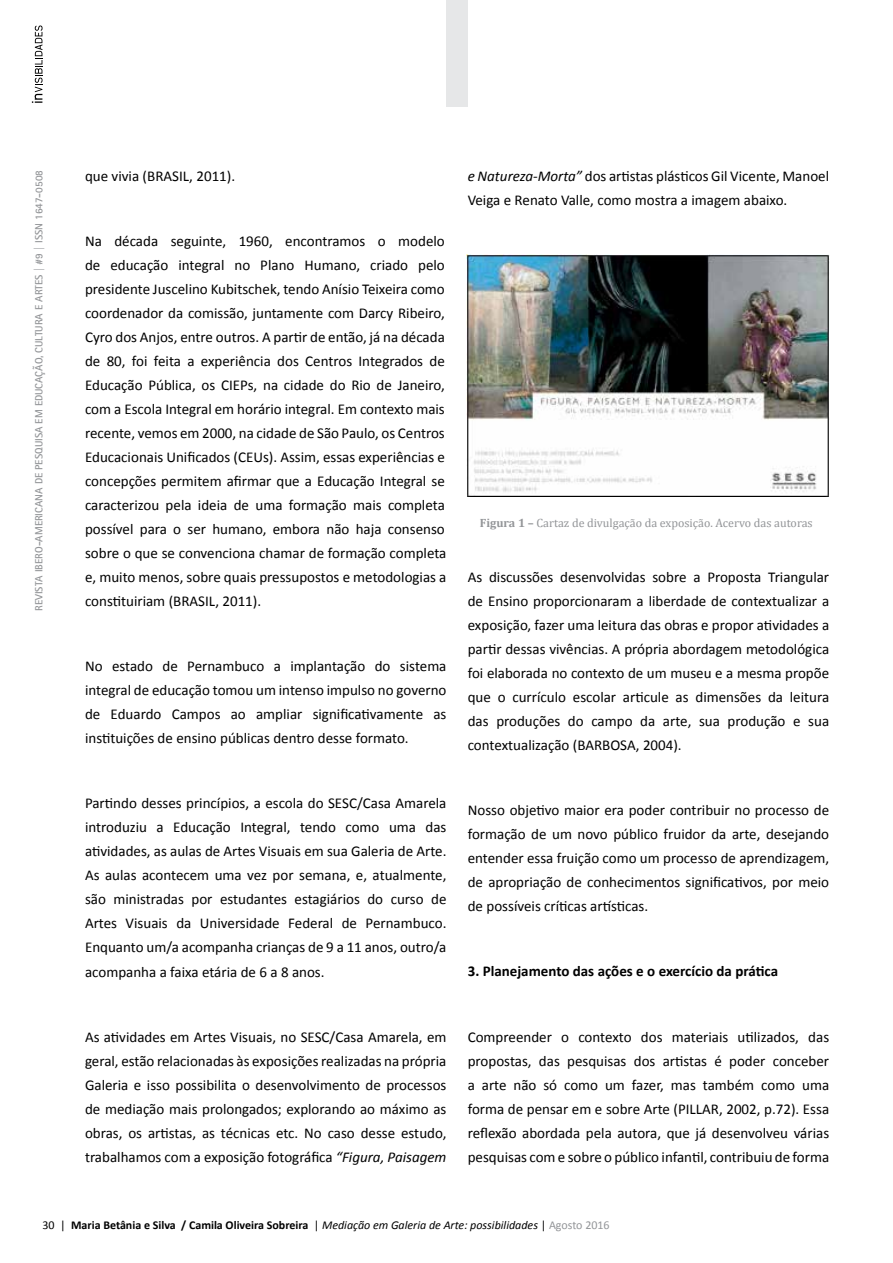
<style>
.page{position:relative;width:893px;height:1263px;background:#fff}
.page>*{position:absolute;margin:0;border:0;box-sizing:border-box;transform-origin:0 0}
.t1{font:15px/24px "Calibri";color:#000;text-align:justify}
.t2{font:700 15px "Calibri";color:#000}
.t3{font:700 12px "Calibri";color:#000}
.t4{font:12px "Cambria";color:#939598}
.t5{font:700 10.5px "Agfa Rotis Sans Serif";color:#939598}
.s1{font-style:italic}
.s2{font-weight:700}
.s3{font-weight:400}
.s4{font-weight:400;font-style:italic}
.s5{font-weight:400;color:#939598}
</style>
<div class="page">
<svg style="left:32px;top:26px;width:11px;height:77px"></svg>
<div style="left:446px;top:0;width:22px;height:106px;background:#e6e7e8"></div>
<img style="left:466px;top:254px;width:363px;height:243px">
<p class="t5" style="left:32px;top:611px;width:442px;rotate:-90deg">REVISTA IBERO-AMERICANA DE PESQUISA EM EDUCAÇÃO, CULTURA E ARTES | #9 | ISSN 1647-0508</p>
<p class="t1" style="left:85px;top:164px;width:152px">que vivia (BRASIL, 2011).</p>
<p class="t1" style="left:85px;top:229px;width:363px">Na década seguinte, 1960, encontramos o modelo de educação integral no Plano Humano, criado pelo presidente Juscelino Kubitschek, tendo Anísio Teixeira como coordenador da comissão, juntamente com Darcy Ribeiro, Cyro dos Anjos, entre outros. A partir de então, já na década de 80, foi feita a experiência dos Centros Integrados de Educação Pública, os CIEPs, na cidade do Rio de Janeiro, com a Escola Integral em horário integral. Em contexto mais recente, vemos em 2000, na cidade de São Paulo, os Centros Educacionais Unificados (CEUs). Assim, essas experiências e concepções permitem afirmar que a Educação Integral se caracterizou pela ideia de uma formação mais completa possível para o ser humano, embora não haja consenso sobre o que se convenciona chamar de formação completa e, muito menos, sobre quais pressupostos e metodologias a constituiriam (BRASIL, 2011).</p>
<p class="t1" style="left:85px;top:654px;width:363px">No estado de Pernambuco a implantação do sistema integral de educação tomou um intenso impulso no governo de Eduardo Campos ao ampliar significativamente as instituições de ensino públicas dentro desse formato.</p>
<p class="t1" style="left:85px;top:791px;width:363px">Partindo desses princípios, a escola do SESC/Casa Amarela introduziu a Educação Integral, tendo como uma das atividades, as aulas de Artes Visuais em sua Galeria de Arte.<br>As aulas acontecem uma vez por semana, e, atualmente, são ministradas por estudantes estagiários do curso de Artes Visuais da Universidade Federal de Pernambuco.<br>Enquanto um/a acompanha crianças de 9 a 11 anos, outro/a acompanha a faixa etária de 6 a 8 anos.</p>
<p class="t1" style="left:85px;top:1024px;width:363px">As atividades em Artes Visuais, no SESC/Casa Amarela, em geral, estão relacionadas às exposições realizadas na própria Galeria e isso possibilita o desenvolvimento de processos de mediação mais prolongados; explorando ao máximo as obras, os artistas, as técnicas etc. No caso desse estudo, trabalhamos com a exposição fotográfica <span class="s1">“Figura, Paisagem</span></p>
<p class="t1" style="left:468px;top:164px;width:363px"><span class="s1">e Natureza-Morta”</span> dos artistas plásticos Gil Vicente, Manoel<br>Veiga e Renato Valle, como mostra a imagem abaixo.</p>
<p class="t4" style="left:480px;top:516px;width:334px"><span class="s2">Figura 1 –</span> Cartaz de divulgação da exposição. Acervo das autoras</p>
<p class="t1" style="left:468px;top:565px;width:363px">As discussões desenvolvidas sobre a Proposta Triangular de Ensino proporcionaram a liberdade de contextualizar a exposição, fazer uma leitura das obras e propor atividades a partir dessas vivências. A própria abordagem metodológica foi elaborada no contexto de um museu e a mesma propõe que o currículo escolar articule as dimensões da leitura das produções do campo da arte, sua produção e sua contextualização (BARBOSA, 2004).</p>
<p class="t1" style="left:468px;top:798px;width:363px">Nosso objetivo maior era poder contribuir no processo de formação de um novo público fruidor da arte, desejando entender essa fruição como um processo de aprendizagem, de apropriação de conhecimentos significativos, por meio de possíveis críticas artísticas.</p>
<p class="t2" style="left:468px;top:962px;width:312px">3. Planejamento das ações e o exercício da prática</p>
<p class="t1" style="left:468px;top:1024px;width:363px">Compreender o contexto dos materiais utilizados, das propostas, das pesquisas dos artistas é poder conceber a arte não só como um fazer, mas também como uma forma de pensar em e sobre Arte (PILLAR, 2002, p.72). Essa reflexão abordada pela autora, que já desenvolveu várias pesquisas com e sobre o público infantil, contribuiu de forma</p>
<p class="t3" style="left:43px;top:1218px;width:569px"><span class="s3">30 |</span> Maria Betânia e Silva / Camila Oliveira Sobreira <span class="s3">|</span> <span class="s4">Mediação em Galeria de Arte: possibilidades</span> <span class="s3">|</span> <span class="s5">Agosto 2016</span></p>
</div>
